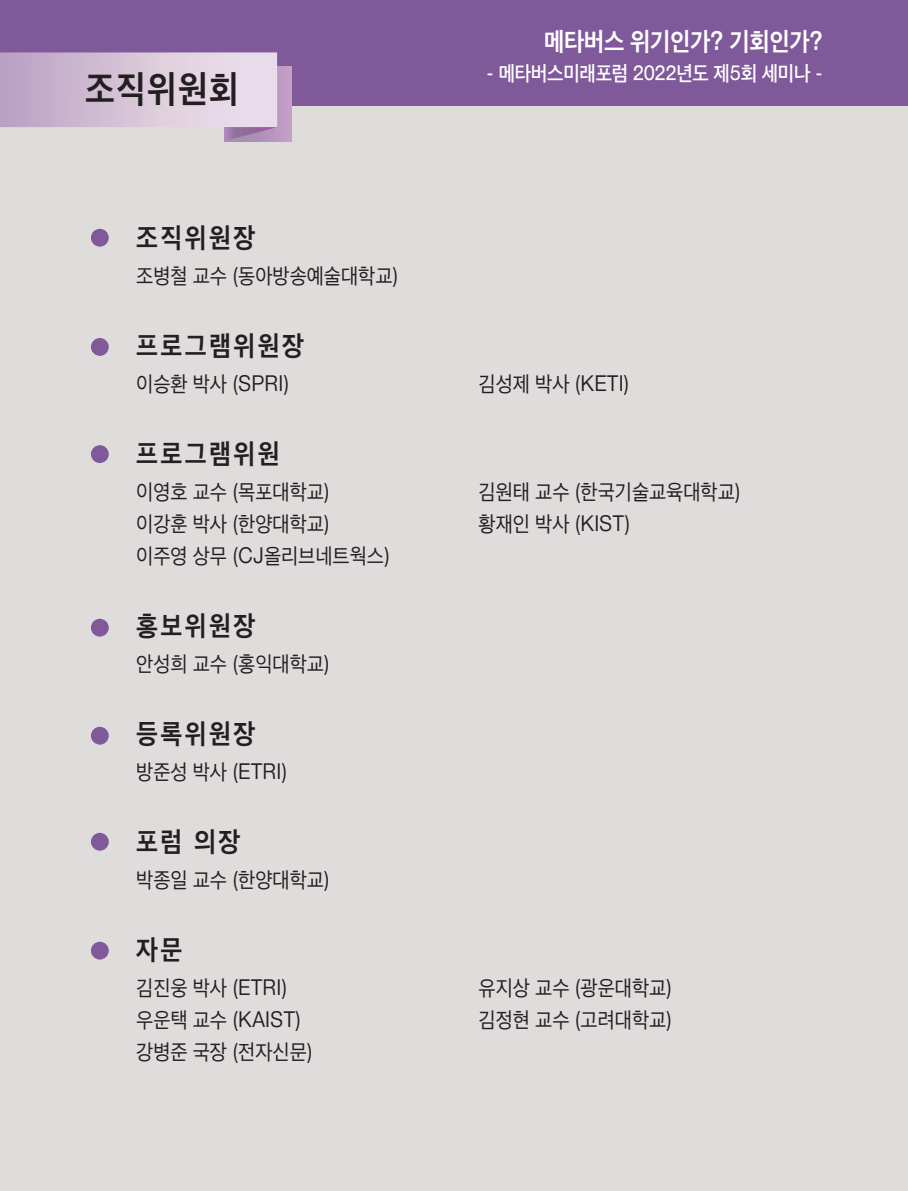
<style>
.page{position:relative;width:908px;height:1191px;background:#fff}
.page>*{position:absolute;margin:0;border:0;box-sizing:border-box;transform-origin:0 0}
.t1{font:700 38px "Apple SD Gothic Neo";letter-spacing:.04em;color:#231f20;scale:.9 1}
.t2{font:700 28px "Apple SD Gothic Neo";letter-spacing:.1em;color:#231f20;scale:.9 1}
.t3{font:700 26px "Apple SD Gothic Neo";letter-spacing:-.01em;color:#fff;scale:.9 1}
.t4{font:22px "Apple SD Gothic Neo";color:#231f20;scale:.9 1}
.t5{font:600 21px "Apple SD Gothic Neo";letter-spacing:-.01em;color:#fff;scale:.9 1}
</style>
<div class="page">
<div style="left:0;top:0;width:907px;height:1191px;background:#dedddc"></div>
<div style="left:0;top:0;width:907px;height:106px;background:#80599b"></div>
<div style="left:224px;top:66px;width:67px;height:75px;background:#c19dc6"></div>
<svg style="left:0;top:52px;width:277px;height:89px"></svg>
<div style="left:91px;top:229px;width:18px;height:18px;background:#80599b;border-radius:50%"></div>
<div style="left:91px;top:338px;width:18px;height:18px;background:#80599b;border-radius:50%"></div>
<div style="left:91px;top:445px;width:18px;height:18px;background:#80599b;border-radius:50%"></div>
<div style="left:91px;top:941px;width:18px;height:18px;background:#80599b;border-radius:50%"></div>
<div style="left:91px;top:833px;width:18px;height:17px;background:#80599b;border-radius:50%"></div>
<div style="left:91px;top:619px;width:18px;height:17px;background:#80599b;border-radius:50%"></div>
<div style="left:91px;top:727px;width:18px;height:17px;background:#80599b;border-radius:50%"></div>
<h1 class="t1" style="left:85px;top:66px;width:172px">조직위원회</h1>
<p class="t2" style="left:136px;top:221px;width:134px">조직위원장</p>
<p class="t4" style="left:136px;top:263px;width:293px">조병철 교수 (동아방송예술대학교)</p>
<p class="t3" style="left:544px;top:26px;width:311px">메타버스 위기인가? 기회인가?</p>
<p class="t5" style="left:486px;top:61px;width:375px">- 메타버스미래포럼 2022년도 제5회 세미나 -</p>
<p class="t2" style="left:136px;top:329px;width:188px">프로그램위원장</p>
<p class="t4" style="left:136px;top:371px;width:172px">이승환 박사 (SPRI)</p>
<p class="t4" style="left:478px;top:371px;width:169px">김성제 박사 (KETI)</p>
<p class="t2" style="left:136px;top:437px;width:161px">프로그램위원</p>
<p class="t4" style="left:136px;top:479px;width:216px">이영호 교수 (목포대학교)</p>
<p class="t4" style="left:478px;top:479px;width:293px">김원태 교수 (한국기술교육대학교)</p>
<p class="t4" style="left:136px;top:511px;width:216px">이강훈 박사 (한양대학교)</p>
<p class="t4" style="left:478px;top:511px;width:170px">황재인 박사 (KIST)</p>
<p class="t4" style="left:136px;top:543px;width:283px">이주영 상무 (CJ올리브네트웍스)</p>
<p class="t2" style="left:136px;top:609px;width:134px">홍보위원장</p>
<p class="t4" style="left:136px;top:651px;width:216px">안성희 교수 (홍익대학교)</p>
<p class="t2" style="left:136px;top:717px;width:134px">등록위원장</p>
<p class="t4" style="left:136px;top:759px;width:169px">방준성 박사 (ETRI)</p>
<p class="t2" style="left:136px;top:825px;width:117px">포럼 의장</p>
<p class="t4" style="left:136px;top:867px;width:216px">박종일 교수 (한양대학교)</p>
<p class="t2" style="left:136px;top:933px;width:53px">자문</p>
<p class="t4" style="left:136px;top:975px;width:169px">김진웅 박사 (ETRI)</p>
<p class="t4" style="left:478px;top:975px;width:216px">유지상 교수 (광운대학교)</p>
<p class="t4" style="left:136px;top:1007px;width:185px">우운택 교수 (KAIST)</p>
<p class="t4" style="left:478px;top:1007px;width:216px">김정현 교수 (고려대학교)</p>
<p class="t4" style="left:136px;top:1039px;width:197px">강병준 국장 (전자신문)</p>
</div>
